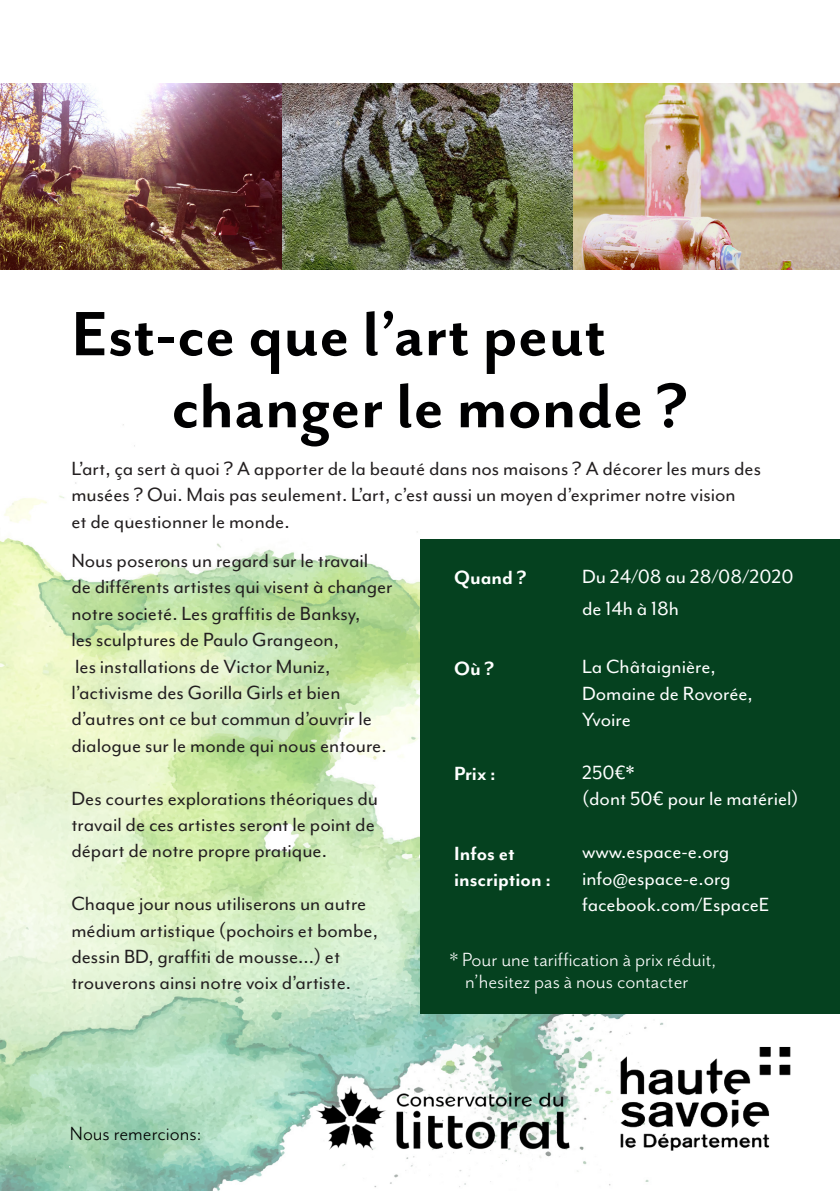
<style>
.page{position:relative;width:840px;height:1191px;background:#fff}
.page>*{position:absolute;margin:0;border:0;box-sizing:border-box;transform-origin:0 0}
.t1{font:700 72px/72px "Mr Eaves San OT";color:#000001}
.t2{font:22px/26.4px "Mr Eaves Mod OT";color:#231f20}
.t3{font:22px/26.4px "Mr Eaves Mod OT";color:#fff}
.t4{font:22px/22px "Mr Eaves San OT";color:#fff;text-align:center}
.t5{font:700 22px/26.4px "Mr Eaves Mod OT";color:#fff}
.t6{font:22px "Mr Eaves Mod OT";color:#000001}
</style>
<div class="page">
<img style="left:0;top:424px;width:723px;height:767px">
<div style="left:420px;top:539px;width:419px;height:474px;background:#05411f"></div>
<img style="left:0;top:84px;width:839px;height:186px">
<img style="left:613px;top:1040px;width:178px;height:119px">
<img style="left:314px;top:1084px;width:256px;height:66px">
<p class="t1" style="left:171px;top:299px;width:518px;text-indent:-100px">Est-ce que l’art peut changer le monde ?</p>
<p class="t2" style="left:71px;top:455px;width:690px">L’art, ça sert à quoi ? A apporter de la beauté dans nos maisons ? A décorer les murs des musées ? Oui. Mais pas seulement. L’art, c’est aussi un moyen d’exprimer notre vision<br>et de questionner le monde.</p>
<p class="t2" style="left:71px;top:547px;width:322px">Nous poserons un regard sur le travail de différents artistes qui visent à changer notre societé. Les graffitis de Banksy,<br>les sculptures de Paulo Grangeon,<br>les installations de Victor Muniz, l’activisme des Gorilla Girls et bien d’autres ont ce but commun d’ouvrir le dialogue sur le monde qui nous entoure.</p>
<p class="t2" style="left:71px;top:785px;width:308px">Des courtes explorations théoriques du travail de ces artistes seront le point de départ de notre propre pratique.</p>
<p class="t2" style="left:71px;top:890px;width:308px">Chaque jour nous utiliserons un autre médium artistique (pochoirs et bombe, dessin BD, graffiti de mousse...) et trouverons ainsi notre voix d’artiste.</p>
<p class="t6" style="left:70px;top:1121px;width:133px">Nous remercions:</p>
<p class="t5" style="left:454px;top:565px;width:74px">Quand ?</p>
<p class="t3" style="left:581px;top:560px;width:213px;line-height:32px">Du 24/08 au 28/08/2020 de 14h à 18h</p>
<p class="t5" style="left:454px;top:655px;width:42px">Où ?</p>
<p class="t5" style="left:454px;top:761px;width:43px">Prix :</p>
<p class="t3" style="left:581px;top:654px;width:172px">La Châtaignière,<br>Domaine de Rovorée,<br>Yvoire</p>
<p class="t3" style="left:581px;top:759px;width:218px">250€*<br>(dont 50€ pour le matériel)</p>
<p class="t5" style="left:454px;top:840px;width:98px">Infos et inscription :</p>
<p class="t3" style="left:581px;top:838px;width:189px">www.espace-e.org info@espace-e.org facebook.com/EspaceE</p>
<p class="t4" style="left:449px;top:949px;width:267px">* Pour une tariffication à prix réduit, n’hesitez pas à nous contacter</p>
</div>
